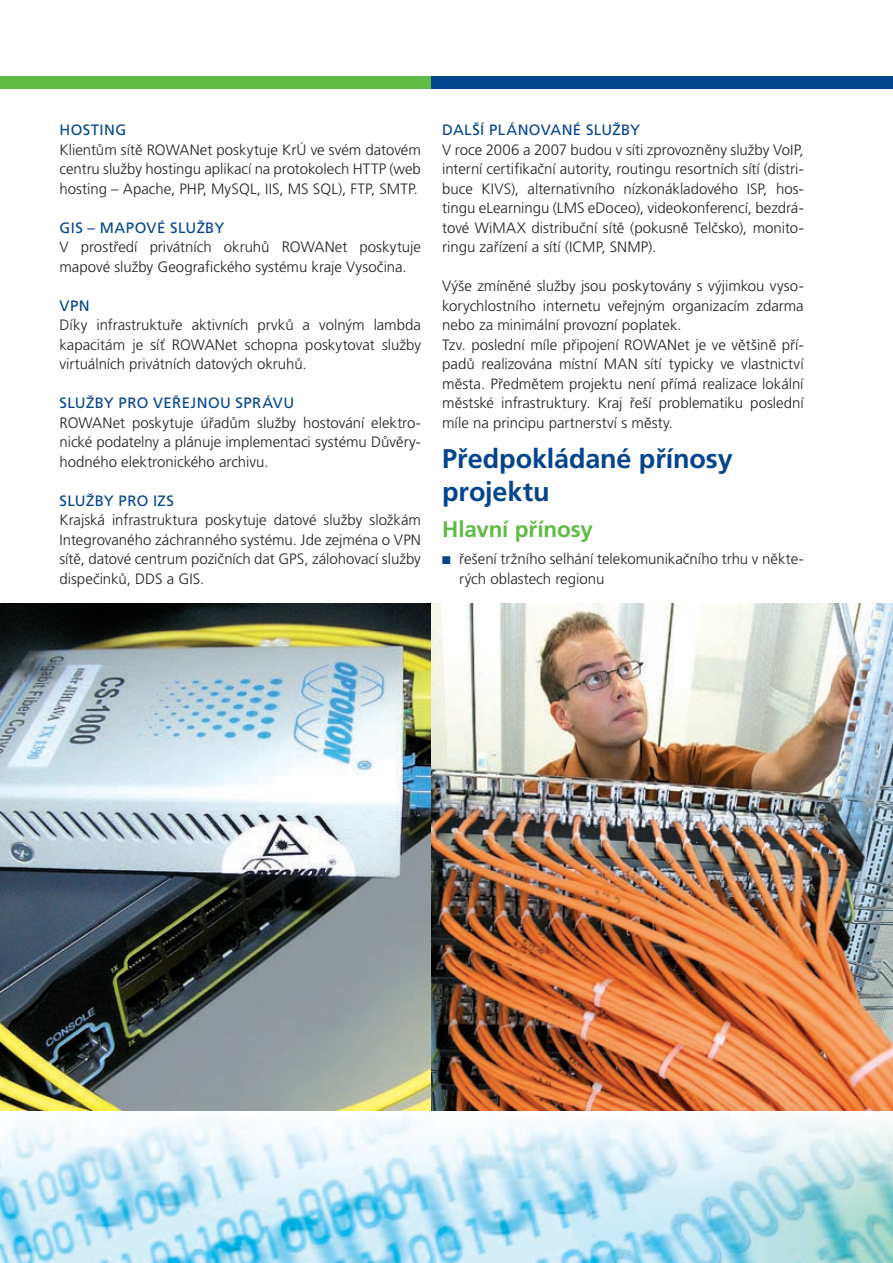
<style>
.page{position:relative;width:893px;height:1263px;background:#fff}
.page>*{position:absolute;margin:0;border:0;box-sizing:border-box;transform-origin:0 0}
.t1{font:700 27px/33px "Frutiger CE";letter-spacing:-.005em;color:#02448d}
.t2{font:700 22.5px "Frutiger CE";letter-spacing:-.005em;color:#60bb46}
.t3{font:300 15px/19.5px "Frutiger CE";color:#231f20;text-align:justify}
.t4{font:15px "Frutiger CE";letter-spacing:.025em;color:#02448d}
.t5{font:11.25px "Zapf Dingbats ITC";color:#02448d}
</style>
<div class="page">
<div style="left:0;top:77px;width:432px;height:12px;background:#60bb46"></div>
<div style="left:432px;top:77px;width:461px;height:12px;background:#02448d"></div>
<img style="left:0;top:1115px;width:893px;height:148px">
<img style="left:0;top:603px;width:432px;height:507px">
<img style="left:432px;top:603px;width:461px;height:507px">
<svg style="left:60px;top:1196px;width:8px;height:11px"></svg>
<p class="t4" style="left:60px;top:121px;width:68px">HOSTING</p>
<p class="t3" style="left:60px;top:140px;width:363px">Klientům sítě ROWANet poskytuje KrÚ ve svém datovém centru služby hostingu aplikací na protokolech HTTP (web hosting – Apache, PHP, MySQL, IIS, MS SQL), FTP, SMTP.</p>
<p class="t4" style="left:60px;top:219px;width:9px">GIS</p>
<p class="t4" style="left:88px;top:219px;width:138px">– MAPOVÉ SLUŽBY</p>
<p class="t3" style="left:60px;top:237px;width:363px">V prostředí privátních okruhů ROWANet poskytuje mapové služby Geografického systému kraje Vysočina.</p>
<p class="t4" style="left:60px;top:297px;width:11px">VPN</p>
<p class="t3" style="left:60px;top:315px;width:363px">Díky infrastruktuře aktivních prvků a volným lambda kapacitám je síť ROWANet schopna poskytovat služby virtuálních privátních datových okruhů.</p>
<p class="t4" style="left:60px;top:394px;width:236px">SLUŽBY PRO VEŘEJNOU SPRÁVU</p>
<p class="t3" style="left:60px;top:413px;width:363px">ROWANet poskytuje úřadům služby hostování elektro&shy;nické podatelny a plánuje implementaci systému Důvěry&shy;hodného elektronického archivu.</p>
<p class="t4" style="left:60px;top:492px;width:115px">SLUŽBY PRO IZS</p>
<p class="t3" style="left:60px;top:510px;width:363px">Krajská infrastruktura poskytuje datové služby složkám Integrovaného záchranného systému. Jde zejména o VPN sítě, datové centrum pozičních dat GPS, zálohovací služby dispečinků, DDS a GIS.</p>
<p class="t4" style="left:442px;top:121px;width:200px">DALŠÍ PLÁNOVANÉ SLUŽBY</p>
<p class="t3" style="left:442px;top:140px;width:363px">V roce 2006 a 2007 budou v síti zprovozněny služby VoIP, interní certifikační autority, routingu resortních sítí (distri&shy;buce KIVS), alternativního nízkonákladového ISP, hos&shy;tingu eLearningu (LMS eDoceo), videokonferencí, bezdrá&shy;tové WiMAX distribuční sítě (pokusně Telčsko), monito&shy;ringu zařízení a sítí (ICMP, SNMP).</p>
<p class="t3" style="left:442px;top:276px;width:363px;text-align:left">Výše zmíněné služby jsou poskytovány s výjimkou vyso&shy;korychlostního internetu veřejným organizacím zdarma nebo za minimální provozní poplatek.<br>Tzv. poslední míle připojení ROWANet je ve většině pří&shy;padů realizována místní MAN sítí typicky ve vlastnictví města. Předmětem projektu není přímá realizace lokální městské infrastruktury. Kraj řeší problematiku poslední míle na principu partnerství s městy.</p>
<h1 class="t1" style="left:442px;top:442px;width:292px">Předpokládané přínosy projektu</h1>
<h2 class="t2" style="left:442px;top:517px;width:152px">Hlavní přínosy</h2>
<p class="t3" style="left:459px;top:549px;width:346px">řešení tržního selhání telekomunikačního trhu v někte&shy;rých oblastech regionu</p>
<p class="t5" style="left:442px;top:555px;width:10px">■</p>
</div>
